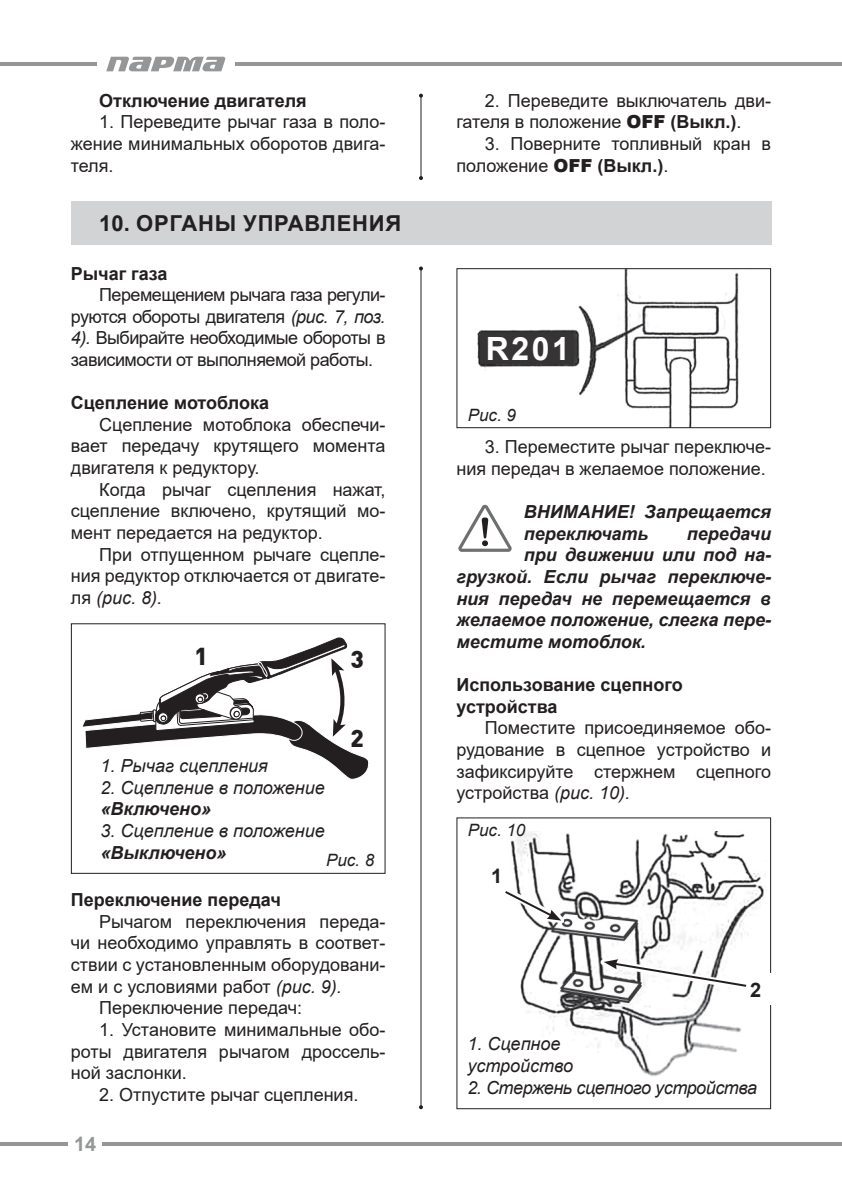
<style>
.page{position:relative;width:842px;height:1191px;background:#fff}
.page>*{position:absolute;margin:0;border:0;box-sizing:border-box;transform-origin:0 0}
.t1{font:700 32px "Arial";color:#fff}
.t2{font:900 24px "DIN Cyr";color:#231f20}
.t3{font:700 22px "Arial";letter-spacing:.035em;color:#231f20}
.t4{font:700 20px "Arial";color:#949698}
.t5{font:700 20px "Arial";color:#231f20}
.t6{font:18px/21.6px "Arial";color:#231f20;text-align:justify}
.t7{font:italic 700 18px/21.6px "Arial";color:#231f20}
.t8{font:700 18px/21.6px "Arial";color:#231f20}
.t9{font:italic 18px/21.6px "Arial";color:#231f20}
.t10{font:italic 18px "Arial";letter-spacing:-.025em;color:#231f20}
.t11{font:italic 17px "Arial";color:#231f20}
.s1{font-style:italic}
.s2{font-weight:900}
.s3{font-weight:700}
</style>
<div class="page">
<hr style="left:102px;top:1142px;width:740px;height:3px;background:#949698">
<svg style="left:0;top:1142px;width:68px;height:3px"></svg>
<hr style="left:235px;top:62px;width:607px;height:4px;background:#949698">
<hr style="left:0;top:62px;width:96px;height:4px;background:#949698">
<svg style="left:106px;top:57px;width:120px;height:14px"></svg>
<div style="left:71px;top:202px;width:700px;height:43px;background:#d1d3d4"></div>
<svg style="left:458px;top:505px;width:54px;height:47px"></svg>
<svg style="left:83px;top:637px;width:286px;height:143px"></svg>
<div style="left:71px;top:623px;width:315px;height:251px;border:1px solid #231f20"></div>
<img style="left:477px;top:270px;width:262px;height:156px">
<div style="left:456px;top:268px;width:315px;height:160px;border:1px solid #231f20"></div>
<img style="left:510px;top:832px;width:256px;height:245px">
<div style="left:456px;top:817px;width:315px;height:292px;border:1px solid #231f20"></div>
<div style="left:736px;top:974px;width:39px;height:31px;background:#fff"></div>
<svg style="left:601px;top:956px;width:148px;height:33px"></svg>
<svg style="left:604px;top:959px;width:144px;height:29px"></svg>
<svg style="left:510px;top:888px;width:54px;height:35px"></svg>
<svg style="left:505px;top:889px;width:56px;height:31px"></svg>
<hr style="left:420px;top:268px;width:1px;height:839px;background:#231f20">
<svg style="left:419px;top:266px;width:4px;height:4px"></svg>
<svg style="left:419px;top:1105px;width:4px;height:4px"></svg>
<hr style="left:420px;top:96px;width:1px;height:82px;background:#231f20">
<svg style="left:419px;top:94px;width:4px;height:4px"></svg>
<svg style="left:419px;top:176px;width:4px;height:4px"></svg>
<p class="t8" style="left:99px;top:90px;width:209px">Отключение двигателя</p>
<p class="t6" style="left:71px;top:111px;width:316px;text-indent:28px">1. Переведите рычаг газа в поло&shy;жение минимальных оборотов двига&shy;теля.</p>
<p class="t3" style="left:99px;top:208px;width:304px">10. ОРГАНЫ УПРАВЛЕНИЯ</p>
<p class="t8" style="left:71px;top:263px;width:98px">Рычаг газа</p>
<p class="t6" style="left:71px;top:284px;width:316px;text-indent:28px">Перемещением рычага газа регули&shy;руются обороты двигателя <span class="s1">(рис. 7, поз.<br>4).</span> Выбирайте необходимые обороты в зависимости от выполняемой работы.</p>
<p class="t8" style="left:71px;top:392px;width:200px">Сцепление мотоблока</p>
<p class="t6" style="left:71px;top:413px;width:316px;text-indent:28px">Сцепление мотоблока обеспечи&shy;вает передачу крутящего момента двигателя к редуктору.</p>
<p class="t6" style="left:71px;top:478px;width:316px;text-indent:28px">Когда рычаг сцепления нажат, сцепление включено, крутящий мо&shy;мент передается на редуктор.</p>
<p class="t6" style="left:71px;top:543px;width:316px;text-indent:28px">При отпущенном рычаге сцепле&shy;ния редуктор отключается от двигате&shy;ля <span class="s1">(рис. 8).</span></p>
<h2 class="t2" style="left:194px;top:642px;width:15px">1</h2>
<h2 class="t2" style="left:350px;top:645px;width:15px">3</h2>
<h2 class="t2" style="left:350px;top:724px;width:15px">2</h2>
<p class="t9" style="left:101px;top:755px;width:169px">1. Рычаг сцепления</p>
<p class="t9" style="left:101px;top:777px;width:226px">2. Сцепление в положение</p>
<p class="t7" style="left:101px;top:798px;width:112px">«Включено»</p>
<p class="t9" style="left:101px;top:820px;width:226px">3. Сцепление в положение</p>
<p class="t7" style="left:101px;top:842px;width:127px">«Выключено»</p>
<p class="t11" style="left:326px;top:849px;width:50px">Рис. 8</p>
<p class="t8" style="left:71px;top:889px;width:212px">Переключение передач</p>
<p class="t6" style="left:99px;top:910px;width:288px">Рычагом переключения переда-</p>
<p class="t6" style="left:71px;top:932px;width:316px">чи необходимо управлять в соответ-</p>
<p class="t6" style="left:71px;top:953px;width:316px">ствии с установленным оборудовани-</p>
<p class="t6" style="left:71px;top:975px;width:272px">ем и с условиями работ <span class="s1">(рис. 9).</span></p>
<p class="t6" style="left:99px;top:997px;width:204px">Переключение передач:</p>
<p class="t6" style="left:71px;top:1018px;width:316px;text-indent:28px">1. Установите минимальные обо&shy;роты двигателя рычагом дроссель&shy;ной заслонки.</p>
<p class="t6" style="left:99px;top:1083px;width:261px">2. Отпустите рычаг сцепления.</p>
<p class="t4" style="left:74px;top:1129px;width:24px">14</p>
<p class="t6" style="left:456px;top:89px;width:316px;text-indent:28px">2. Переведите выключатель дви&shy;гателя в положение <span class="s2">OFF</span> <span class="s3">(Выкл.)</span>.</p>
<p class="t6" style="left:456px;top:133px;width:316px;text-indent:28px">3. Поверните топливный кран в положение <span class="s2">OFF</span> <span class="s3">(Выкл.)</span>.</p>
<h1 class="t1" style="left:486px;top:326px;width:86px">R201</h1>
<p class="t11" style="left:468px;top:404px;width:50px">Рис. 9</p>
<p class="t6" style="left:456px;top:436px;width:316px;text-align:right">3. Переместите рычаг переключе&shy;ния передач в желаемое положение.</p>
<p class="t7" style="left:524px;top:501px;width:249px">ВНИМАНИЕ! Запрещается переключать</p>
<p class="t7" style="left:687px;top:523px;width:86px">передачи</p>
<p class="t7" style="left:524px;top:545px;width:249px">при движении или под на-</p>
<p class="t7" style="left:456px;top:566px;width:316px">грузкой. Если рычаг переключе-</p>
<p class="t7" style="left:456px;top:588px;width:316px">ния передач не перемещается в</p>
<p class="t7" style="left:456px;top:609px;width:316px">желаемое положение, слегка пере-</p>
<p class="t7" style="left:456px;top:631px;width:191px">местите мотоблок.</p>
<p class="t8" style="left:456px;top:674px;width:228px">Использование сцепного устройства</p>
<p class="t6" style="left:456px;top:717px;width:316px;text-indent:28px">Поместите присоединяемое обо&shy;рудование в сцепное устройство и зафиксируйте стержнем сцепного устройства <span class="s1">(рис. 10).</span></p>
<p class="t11" style="left:468px;top:819px;width:59px">Рис. 10</p>
<p class="t5" style="left:491px;top:862px;width:13px">1</p>
<p class="t5" style="left:750px;top:975px;width:13px">2</p>
<p class="t9" style="left:467px;top:1033px;width:107px">1. Сцепное устройство</p>
<p class="t10" style="left:467px;top:1075px;width:291px">2. Стержень сцепного устройства</p>
</div>
